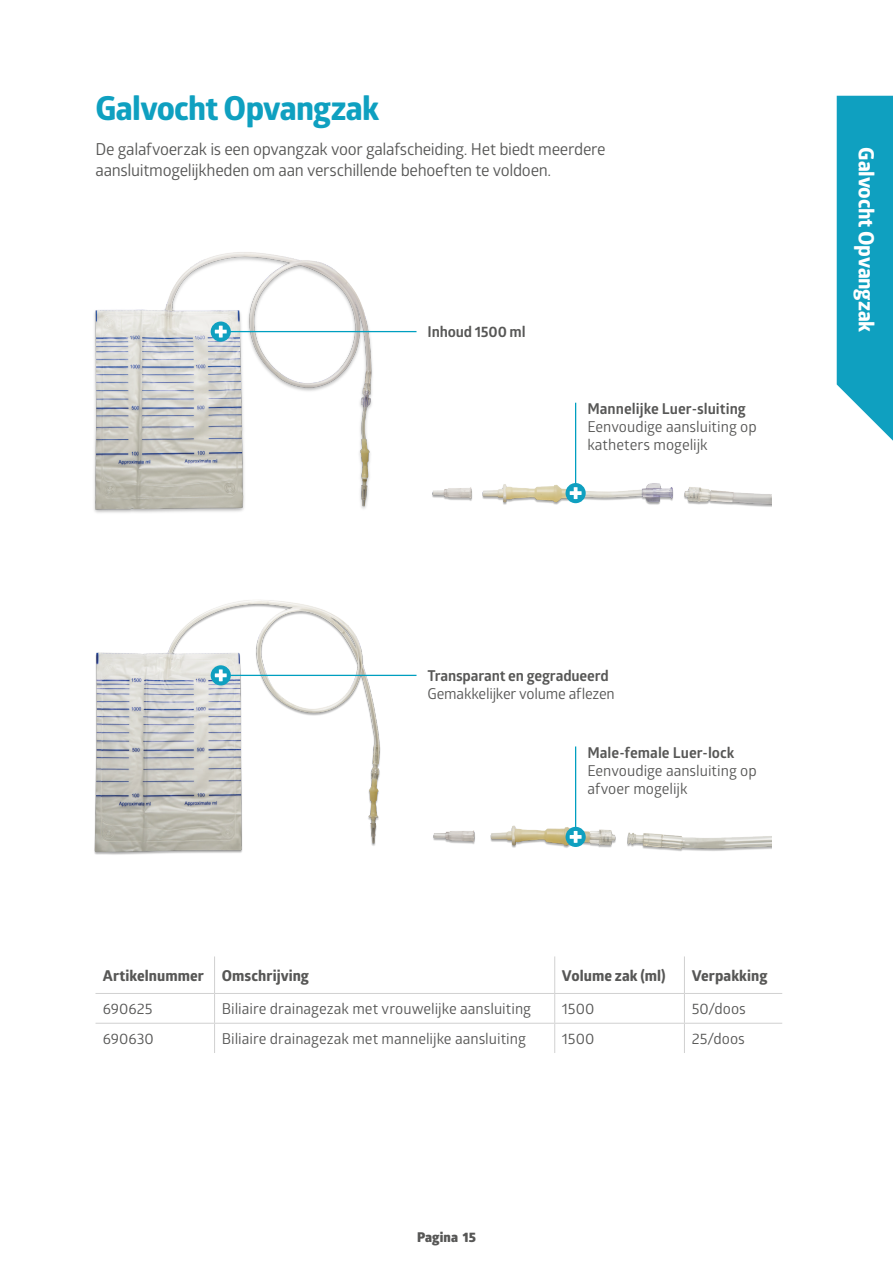
<style>
.page{position:relative;width:893px;height:1263px;background:#fff}
.page>*{position:absolute;margin:0;border:0;box-sizing:border-box;transform-origin:0 0}
.C_Large{font:700 33px "Globerx";letter-spacing:-.02em;color:#0fa0c0}
.MEDLINE_-_A_Head{font:700 21px "Globerx";letter-spacing:-.01em;color:#fff}
.C_Large-2{font:16.5px/21px "Glober";letter-spacing:-.02em;color:#575756}
.C_Large-3{font:15px/18px "Glober";color:#575756}
.C_Large-4{font:700 15px "Glober";color:#575756}
.t1{font:700 15px "Globerx";letter-spacing:.005em;color:#575756}
.t2{font:800 13.5px "Glober";letter-spacing:.005em;color:#575756}
.s1{font-weight:700}
</style>
<div class="page">
<svg style="left:837px;top:96px;width:56px;height:345px;background:#23a8c5"></svg>
<hr style="left:214px;top:956px;width:1px;height:37px;background:#d1d1d1">
<hr style="left:554px;top:956px;width:1px;height:37px;background:#d1d1d1">
<hr style="left:684px;top:956px;width:1px;height:37px;background:#d1d1d1">
<hr style="left:95px;top:993px;width:120px;height:1px;background:#d1d1d1">
<hr style="left:215px;top:993px;width:340px;height:1px;background:#d1d1d1">
<hr style="left:555px;top:993px;width:129px;height:1px;background:#d1d1d1">
<hr style="left:684px;top:993px;width:98px;height:1px;background:#d1d1d1">
<hr style="left:95px;top:1023px;width:120px;height:1px;background:#d1d1d1">
<hr style="left:215px;top:1023px;width:340px;height:1px;background:#d1d1d1">
<svg style="left:214px;top:994px;width:1px;height:59px"></svg>
<hr style="left:555px;top:1023px;width:129px;height:1px;background:#d1d1d1">
<svg style="left:554px;top:994px;width:1px;height:59px"></svg>
<hr style="left:684px;top:1023px;width:98px;height:1px;background:#d1d1d1">
<svg style="left:684px;top:994px;width:1px;height:59px"></svg>
<img style="left:433px;top:780px;width:338px;height:71px">
<img style="left:94px;top:252px;width:312px;height:261px">
<img style="left:432px;top:451px;width:339px;height:56px">
<img style="left:94px;top:600px;width:306px;height:255px">
<hr style="left:221px;top:331px;width:195px;height:1px;background:#009fc0">
<svg style="left:211px;top:321px;width:20px;height:21px"></svg>
<svg style="left:215px;top:326px;width:12px;height:12px"></svg>
<hr style="left:221px;top:675px;width:195px;height:1px;background:#009fc0">
<div style="left:211px;top:665px;width:20px;height:20px;background:#0fa0c0;border-radius:50%"></div>
<svg style="left:215px;top:669px;width:12px;height:12px"></svg>
<hr style="left:575px;top:403px;width:1px;height:90px;background:#009fc0">
<svg style="left:566px;top:483px;width:20px;height:20px"></svg>
<svg style="left:570px;top:487px;width:12px;height:12px"></svg>
<hr style="left:575px;top:746px;width:1px;height:91px;background:#009fc0">
<div style="left:566px;top:827px;width:20px;height:20px;background:#0fa0c0;border-radius:50%"></div>
<svg style="left:570px;top:831px;width:12px;height:12px"></svg>
<p class="C_Large" style="left:95px;top:85px;width:285px">Galvocht Opvangzak</p>
<p class="C_Large-2" style="left:95px;top:138px;width:512px">De galafvoerzak is een opvangzak voor galafscheiding. Het biedt meerdere aansluitmogelijkheden om aan verschillende behoeften te voldoen.</p>
<p class="C_Large-4" style="left:428px;top:321px;width:100px">Inhoud 1500 ml</p>
<p class="C_Large-4" style="left:587px;top:398px;width:160px">Mannelijke Luer-sluiting</p>
<p class="C_Large-3" style="left:587px;top:417px;width:171px">Eenvoudige aansluiting op katheters mogelijk</p>
<p class="MEDLINE_-_A_Head" style="left:881px;top:147px;width:186px;rotate:90deg">Galvocht Opvangzak</p>
<p class="C_Large-3" style="left:428px;top:666px;width:189px"><span class="s1">Transparant en gegradueerd<br></span>Gemakkelijker volume aflezen</p>
<p class="C_Large-4" style="left:587px;top:742px;width:149px">Male-female Luer-lock</p>
<p class="C_Large-3" style="left:587px;top:761px;width:171px">Eenvoudige aansluiting op afvoer mogelijk</p>
<p class="t1" style="left:103px;top:964px;width:103px">Artikelnummer</p>
<p class="t1" style="left:222px;top:964px;width:89px">Omschrijving</p>
<p class="t1" style="left:562px;top:964px;width:105px">Volume zak (ml)</p>
<p class="t1" style="left:692px;top:964px;width:77px">Verpakking</p>
<p class="C_Large-3" style="left:103px;top:999px;width:52px">690625</p>
<p class="C_Large-3" style="left:222px;top:999px;width:311px">Biliaire drainagezak met vrouwelijke aansluiting</p>
<p class="C_Large-3" style="left:562px;top:999px;width:34px">1500</p>
<p class="C_Large-3" style="left:692px;top:999px;width:56px">50/doos</p>
<p class="C_Large-3" style="left:103px;top:1029px;width:53px">690630</p>
<p class="C_Large-3" style="left:222px;top:1029px;width:306px">Biliaire drainagezak met mannelijke aansluiting</p>
<p class="C_Large-3" style="left:562px;top:1029px;width:34px">1500</p>
<p class="C_Large-3" style="left:692px;top:1029px;width:55px">25/doos</p>
<p class="t2" style="left:417px;top:1227px;width:60px">Pagina 15</p>
</div>
